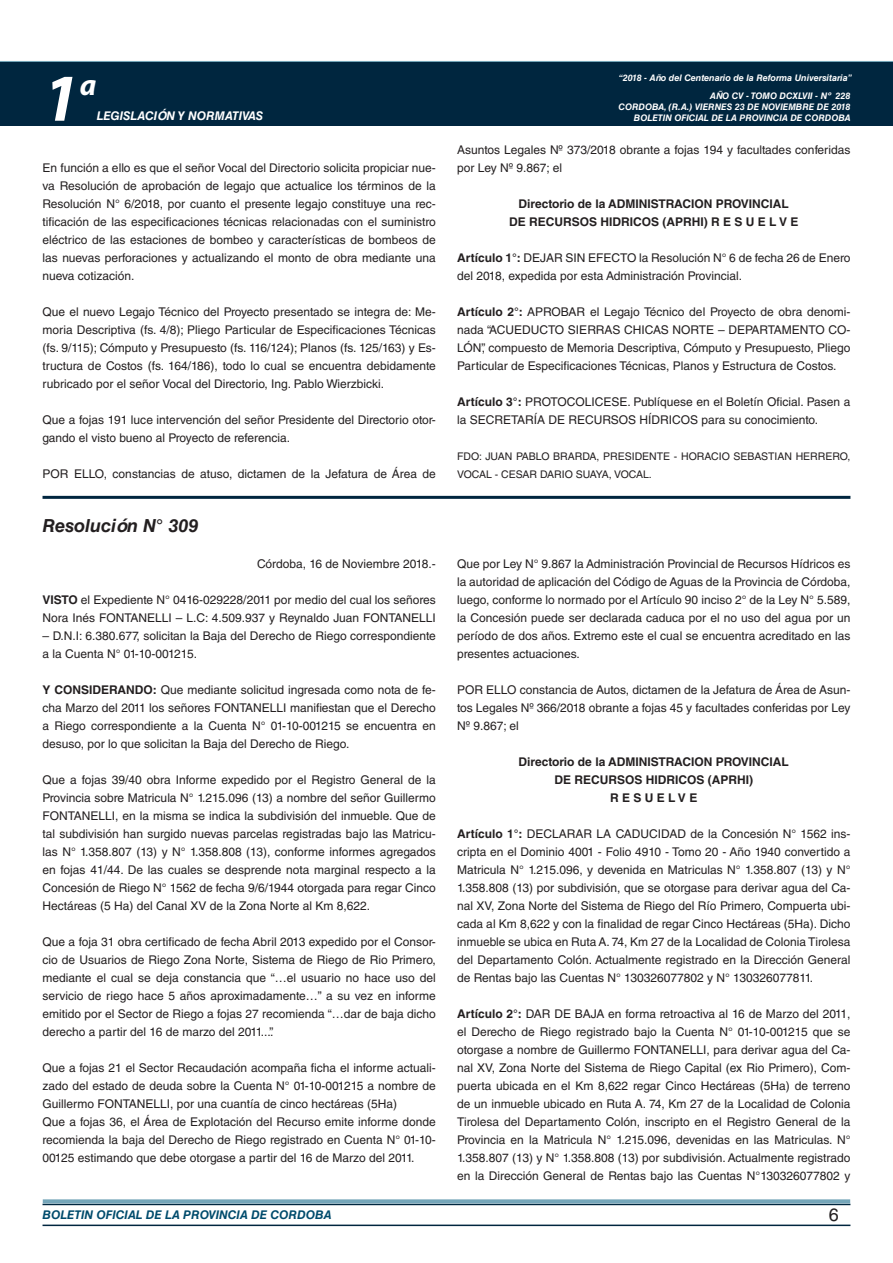
<style>
.page{position:relative;width:893px;height:1263px;background:#fff}
.page>*{position:absolute;margin:0;border:0;box-sizing:border-box;transform-origin:0 0}
.t1{font:italic 700 67.5px "Myriad Pro";color:#fff}
.t2{font:italic 700 30px "Myriad Pro";color:#fff}
.DOC__N{font:italic 700 18px "Helvetica LT Std";color:#231f20}
.t3{font:18px "Helvetica LT Std";color:#231f20}
.TEXTO_BASE{font:12px/18px "Helvetica LT Std";color:#231f20;text-align:justify}
.RESUELVE{font:700 12px "Helvetica LT Std";color:#231f20}
.t4{font:italic 700 12px "Helvetica LT Std";color:#004b6c}
.FECHA{font:12px "Helvetica LT Std";color:#231f20}
.t5{font:italic 700 12px "Helvetica LT Std";color:#fff}
.FIRMA{font:10.5px/18px "Helvetica LT Std";color:#231f20}
.t6{font:italic 700 9px/10.8px "Helvetica LT Std";color:#fff;text-align:right}
.s1{font-weight:700}
</style>
<div class="page">
<div style="left:0;top:61px;width:893px;height:6px;background:#73a5b8"></div>
<div style="left:0;top:62px;width:893px;height:64px;background:#00263f"></div>
<hr style="left:43px;top:1224px;width:807px;height:2px;background:#00263f">
<div style="left:42px;top:1198px;width:809px;height:8px;background:#fff;opacity:.75"></div>
<hr style="left:43px;top:496px;width:807px;height:3px;background:#00263f">
<h1 class="t1" style="left:43px;top:54px;width:38px">1</h1>
<h2 class="t2" style="left:80px;top:66px;width:18px">a</h2>
<p class="t5" style="left:97px;top:109px;width:168px">LEGISLACIÓN Y NORMATIVAS</p>
<p class="TEXTO_BASE" style="left:43px;top:159px;width:395px">En función a ello es que el señor Vocal del Directorio solicita propiciar nue&shy;va Resolución de aprobación de legajo que actualice los términos de la Resolución N° 6/2018, por cuanto el presente legajo constituye una rec&shy;tificación de las especificaciones técnicas relacionadas con el suministro eléctrico de las estaciones de bombeo y características de bombeos de las nuevas perforaciones y actualizando el monto de obra mediante una nueva cotización.</p>
<p class="TEXTO_BASE" style="left:43px;top:303px;width:395px">Que el nuevo Legajo Técnico del Proyecto presentado se integra de: Me&shy;moria Descriptiva (fs. 4/8); Pliego Particular de Especificaciones Técnicas (fs. 9/115); Cómputo y Presupuesto (fs. 116/124); Planos (fs. 125/163) y Es&shy;tructura de Costos (fs. 164/186), todo lo cual se encuentra debidamente rubricado por el señor Vocal del Directorio, Ing. Pablo Wierzbicki.</p>
<p class="TEXTO_BASE" style="left:43px;top:411px;width:395px">Que a fojas 191 luce intervención del señor Presidente del Directorio otor&shy;gando el visto bueno al Proyecto de referencia.</p>
<p class="TEXTO_BASE" style="left:43px;top:465px;width:395px">POR ELLO, constancias de atuso, dictamen de la Jefatura de Área de</p>
<p class="DOC__N" style="left:43px;top:514px;width:157px">Resolución N° 309</p>
<p class="FECHA" style="left:257px;top:557px;width:180px">Córdoba, 16 de Noviembre 2018.-</p>
<p class="TEXTO_BASE" style="left:43px;top:591px;width:395px"><span class="s1">VISTO</span> el Expediente N° 0416-029228/2011 por medio del cual los señores<br>Nora Inés FONTANELLI – L.C: 4.509.937 y Reynaldo Juan FONTANELLI</p>
<p class="TEXTO_BASE" style="left:43px;top:627px;width:395px">– D.N.I: 6.380.677, solicitan la Baja del Derecho de Riego correspondiente a la Cuenta N° 01-10-001215.</p>
<p class="TEXTO_BASE" style="left:43px;top:681px;width:395px"><span class="s1">Y CONSIDERANDO:</span> Que mediante solicitud ingresada como nota de fe&shy;cha Marzo del 2011 los señores FONTANELLI manifiestan que el Derecho a Riego correspondiente a la Cuenta N° 01-10-001215 se encuentra en desuso, por lo que solicitan la Baja del Derecho de Riego.</p>
<p class="TEXTO_BASE" style="left:43px;top:771px;width:395px">Que a fojas 39/40 obra Informe expedido por el Registro General de la Provincia sobre Matricula N° 1.215.096 (13) a nombre del señor Guillermo FONTANELLI, en la misma se indica la subdivisión del inmueble. Que de tal subdivisión han surgido nuevas parcelas registradas bajo las Matricu&shy;las N° 1.358.807 (13) y N° 1.358.808 (13), conforme informes agregados en fojas 41/44. De las cuales se desprende nota marginal respecto a la Concesión de Riego N° 1562 de fecha 9/6/1944 otorgada para regar Cinco Hectáreas (5 Ha) del Canal XV de la Zona Norte al Km 8,622.</p>
<p class="TEXTO_BASE" style="left:43px;top:933px;width:395px">Que a foja 31 obra certificado de fecha Abril 2013 expedido por el Consor&shy;cio de Usuarios de Riego Zona Norte, Sistema de Riego de Rio Primero, mediante el cual se deja constancia que “…el usuario no hace uso del servicio de riego hace 5 años aproximadamente…” a su vez en informe emitido por el Sector de Riego a fojas 27 recomienda “…dar de baja dicho derecho a partir del 16 de marzo del 2011...”.</p>
<p class="TEXTO_BASE" style="left:43px;top:1059px;width:395px">Que a fojas 21 el Sector Recaudación acompaña ficha el informe actuali&shy;zado del estado de deuda sobre la Cuenta N° 01-10-001215 a nombre de Guillermo FONTANELLI, por una cuantía de cinco hectáreas (5Ha)</p>
<p class="TEXTO_BASE" style="left:43px;top:1113px;width:395px">Que a fojas 36, el Área de Explotación del Recurso emite informe donde recomienda la baja del Derecho de Riego registrado en Cuenta N° 01-10- 00125 estimando que debe otorgase a partir del 16 de Marzo del 2011.</p>
<p class="t6" style="left:619px;top:72px;width:235px">“2018 - Año del Centenario de la Reforma Universitaria”</p>
<p class="t6" style="left:618px;top:91px;width:233px">AÑO CV - TOMO DCXLVII - Nº 228<br>CORDOBA, (R.A.) VIERNES 23 DE NOVIEMBRE DE 2018<br>BOLETIN OFICIAL DE LA PROVINCIA DE CORDOBA</p>
<p class="TEXTO_BASE" style="left:457px;top:141px;width:395px">Asuntos Legales Nº 373/2018 obrante a fojas 194 y facultades conferidas por Ley Nº 9.867; el</p>
<p class="RESUELVE" style="left:519px;top:196px;width:272px">Directorio de la ADMINISTRACION PROVINCIAL</p>
<p class="RESUELVE" style="left:509px;top:214px;width:291px">DE RECURSOS HIDRICOS (APRHI) R E S U E L V E</p>
<p class="TEXTO_BASE" style="left:457px;top:249px;width:395px"><span class="s1">Artículo 1°:</span> DEJAR SIN EFECTO la Resolución N° 6 de fecha 26 de Enero del 2018, expedida por esta Administración Provincial.</p>
<p class="TEXTO_BASE" style="left:457px;top:303px;width:395px"><span class="s1">Artículo 2°:</span> APROBAR el Legajo Técnico del Proyecto de obra denomi&shy;nada “ACUEDUCTO SIERRAS CHICAS NORTE – DEPARTAMENTO CO-LÓN”, compuesto de Memoria Descriptiva, Cómputo y Presupuesto, Pliego Particular de Especificaciones Técnicas, Planos y Estructura de Costos.</p>
<p class="TEXTO_BASE" style="left:457px;top:393px;width:395px"><span class="s1">Artículo 3°:</span> PROTOCOLICESE. Publíquese en el Boletín Oficial. Pasen a la SECRETARÍA DE RECURSOS HÍDRICOS para su conocimiento.</p>
<p class="FIRMA" style="left:457px;top:447px;width:395px">FDO: JUAN PABLO BRARDA, PRESIDENTE - HORACIO SEBASTIAN HERRERO,<br>VOCAL - CESAR DARIO SUAYA, VOCAL.</p>
<p class="TEXTO_BASE" style="left:457px;top:555px;width:395px">Que por Ley N° 9.867 la Administración Provincial de Recursos Hídricos es la autoridad de aplicación del Código de Aguas de la Provincia de Córdoba, luego, conforme lo normado por el Artículo 90 inciso 2° de la Ley N° 5.589, la Concesión puede ser declarada caduca por el no uso del agua por un período de dos años. Extremo este el cual se encuentra acreditado en las presentes actuaciones.</p>
<p class="TEXTO_BASE" style="left:457px;top:681px;width:395px">POR ELLO constancia de Autos, dictamen de la Jefatura de Área de Asun&shy;tos Legales Nº 366/2018 obrante a fojas 45 y facultades conferidas por Ley Nº 9.867; el</p>
<p class="RESUELVE" style="left:519px;top:754px;width:272px">Directorio de la ADMINISTRACION PROVINCIAL</p>
<p class="RESUELVE" style="left:554px;top:772px;width:200px">DE RECURSOS HIDRICOS (APRHI)</p>
<p class="RESUELVE" style="left:610px;top:790px;width:89px">R E S U E L V E</p>
<p class="TEXTO_BASE" style="left:457px;top:825px;width:395px"><span class="s1">Artículo 1°:</span> DECLARAR LA CADUCIDAD de la Concesión N° 1562 ins&shy;cripta en el Dominio 4001 - Folio 4910 - Tomo 20 - Año 1940 convertido a Matricula N° 1.215.096, y devenida en Matriculas N° 1.358.807 (13) y N° 1.358.808 (13) por subdivisión, que se otorgase para derivar agua del Ca&shy;nal XV, Zona Norte del Sistema de Riego del Río Primero, Compuerta ubi&shy;cada al Km 8,622 y con la finalidad de regar Cinco Hectáreas (5Ha). Dicho inmueble se ubica en Ruta A. 74, Km 27 de la Localidad de Colonia Tirolesa del Departamento Colón. Actualmente registrado en la Dirección General de Rentas bajo las Cuentas N° 130326077802 y N° 130326077811.</p>
<p class="TEXTO_BASE" style="left:457px;top:1005px;width:395px"><span class="s1">Artículo 2°:</span> DAR DE BAJA en forma retroactiva al 16 de Marzo del 2011, el Derecho de Riego registrado bajo la Cuenta N° 01-10-001215 que se otorgase a nombre de Guillermo FONTANELLI, para derivar agua del Ca&shy;nal XV, Zona Norte del Sistema de Riego Capital (ex Rio Primero), Com&shy;puerta ubicada en el Km 8,622 regar Cinco Hectáreas (5Ha) de terreno de un inmueble ubicado en Ruta A. 74, Km 27 de la Localidad de Colonia Tirolesa del Departamento Colón, inscripto en el Registro General de la Provincia en la Matricula N° 1.215.096, devenidas en las Matriculas. N° 1.358.807 (13) y N° 1.358.808 (13) por subdivisión. Actualmente registrado en la Dirección General de Rentas bajo las Cuentas N°130326077802 y</p>
<p class="t4" style="left:43px;top:1208px;width:290px">BOLETIN OFICIAL DE LA PROVINCIA DE CORDOBA</p>
<h3 class="t3" style="left:829px;top:1204px;width:12px">6</h3>
</div>
